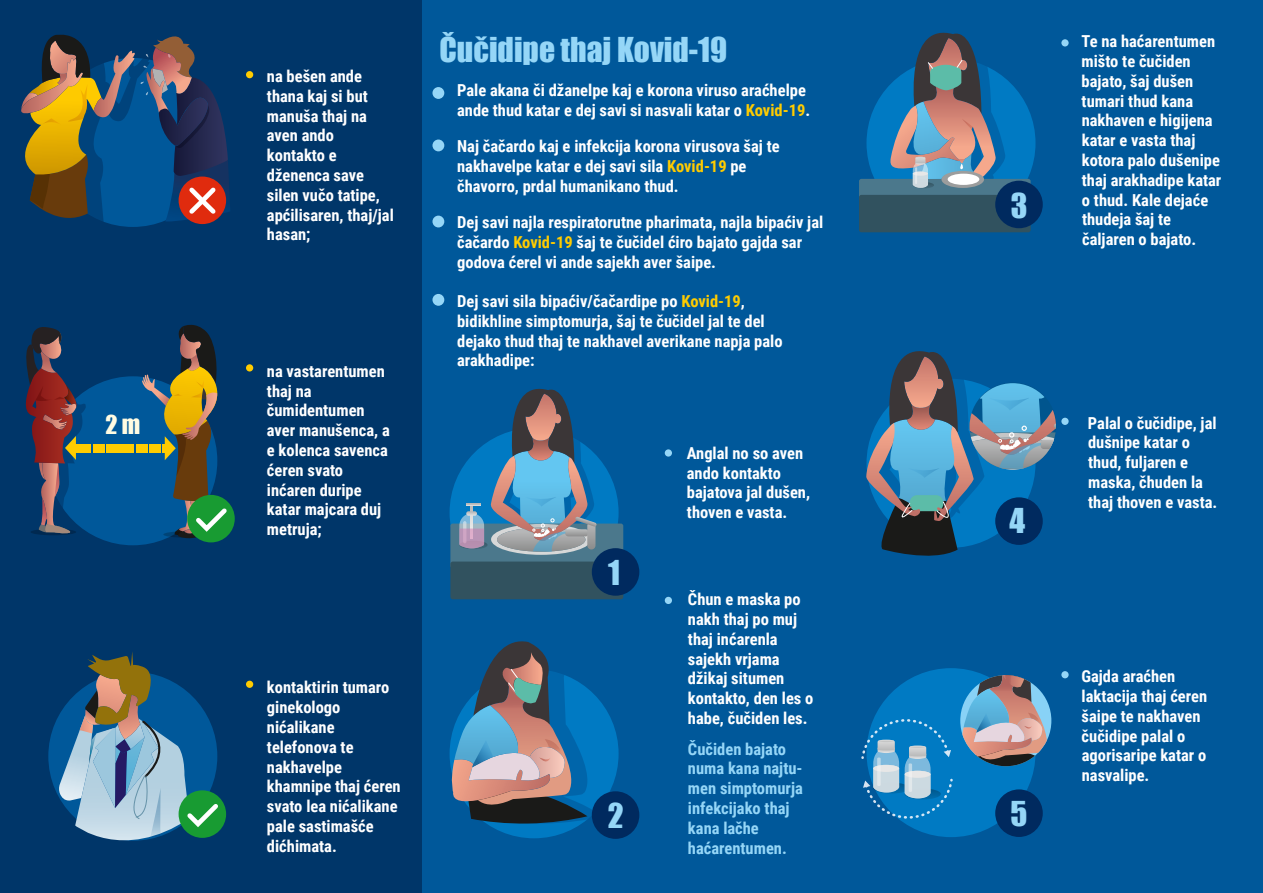
<style>
.page{position:relative;width:1263px;height:893px;background:#003669}
.page>*{position:absolute;margin:0;border:0;box-sizing:border-box;transform-origin:0 0}
.t1{font:31.5px "Impact";color:#95d6f7}
.t2{font:24px "Impact";color:#fffce3}
.t3{font:700 16.5px/19.8px "Roboto Condensed";color:#fff}
.t4{font:700 16.5px/19.8px "Roboto Condensed";color:#95d6f7}
.s1{color:#fc0}
</style>
<div class="page">
<div style="left:423px;top:0;width:840px;height:893px;background:#00589a"></div>
<div style="left:246px;top:71px;width:7px;height:7px;background:#fc0;border-radius:50%"></div>
<div style="left:246px;top:364px;width:7px;height:7px;background:#fc0;border-radius:50%"></div>
<div style="left:246px;top:681px;width:7px;height:7px;background:#fc0;border-radius:50%"></div>
<div style="left:665px;top:597px;width:7px;height:7px;background:#95d6f7;border-radius:50%"></div>
<div style="left:665px;top:449px;width:7px;height:8px;background:#95d6f7;border-radius:50%"></div>
<div style="left:1061px;top:39px;width:8px;height:8px;background:#95d6f7;border-radius:50%"></div>
<div style="left:48px;top:376px;width:169px;height:169px;background:#00589a;border-radius:50%"></div>
<div style="left:450px;top:428px;width:169px;height:169px;background:#007ac3;border-radius:50%"></div>
<div style="left:450px;top:669px;width:169px;height:169px;background:#007ac3;border-radius:50%"></div>
<div style="left:1061px;top:418px;width:8px;height:7px;background:#95d6f7;border-radius:50%"></div>
<div style="left:866px;top:59px;width:169px;height:169px;background:#007ac3;border-radius:50%"></div>
<div style="left:866px;top:668px;width:169px;height:169px;background:#007ac3;border-radius:50%"></div>
<div style="left:432px;top:87px;width:12px;height:12px;background:#95d6f7;border-radius:50%"></div>
<div style="left:432px;top:140px;width:12px;height:11px;background:#95d6f7;border-radius:50%"></div>
<div style="left:432px;top:216px;width:12px;height:11px;background:#95d6f7;border-radius:50%"></div>
<div style="left:432px;top:294px;width:12px;height:12px;background:#95d6f7;border-radius:50%"></div>
<div style="left:48px;top:672px;width:169px;height:169px;background:#00589a;border-radius:50%"></div>
<div style="left:1061px;top:671px;width:8px;height:7px;background:#95d6f7;border-radius:50%"></div>
<div style="left:859px;top:179px;width:172px;height:22px;background:#4b788c;border-radius:2px"></div>
<div style="left:859px;top:195px;width:172px;height:37px;background:#31525f;border-radius:2px"></div>
<svg style="left:890px;top:32px;width:115px;height:156px"></svg>
<div style="left:995px;top:181px;width:48px;height:47px;background:#002a5f;border-radius:50%"></div>
<svg style="left:21px;top:34px;width:209px;height:193px"></svg>
<div style="left:187px;top:495px;width:48px;height:47px;background:#189b32;border-radius:50%"></div>
<div style="left:107px;top:444px;width:27px;height:8px;background:#fc0"></div>
<div style="left:93px;top:444px;width:11px;height:8px;background:#fc0"></div>
<div style="left:80px;top:444px;width:11px;height:8px;background:#fc0"></div>
<div style="left:136px;top:444px;width:12px;height:8px;background:#fc0"></div>
<svg style="left:142px;top:324px;width:89px;height:217px"></svg>
<svg style="left:25px;top:327px;width:61px;height:208px"></svg>
<div style="left:179px;top:790px;width:47px;height:48px;background:#189b32;border-radius:50%"></div>
<svg style="left:59px;top:652px;width:163px;height:189px"></svg>
<div style="left:450px;top:524px;width:173px;height:44px;background:#4b788c;border-radius:2px"></div>
<div style="left:450px;top:562px;width:173px;height:37px;background:#31525f;border-radius:2px"></div>
<svg style="left:459px;top:541px;width:29px;height:8px"></svg>
<svg style="left:459px;top:504px;width:25px;height:44px"></svg>
<svg style="left:490px;top:388px;width:107px;height:167px"></svg>
<div style="left:592px;top:548px;width:47px;height:48px;background:#002a5f;border-radius:50%"></div>
<svg style="left:450px;top:641px;width:154px;height:183px"></svg>
<div style="left:995px;top:789px;width:48px;height:48px;background:#002a5f;border-radius:50%"></div>
<div style="left:592px;top:791px;width:47px;height:48px;background:#002a5f;border-radius:50%"></div>
<svg style="left:866px;top:351px;width:190px;height:205px"></svg>
<svg style="left:962px;top:675px;width:89px;height:91px"></svg>
<svg style="left:861px;top:719px;width:92px;height:100px"></svg>
<h2 class="t2" style="left:105px;top:406px;width:36px">2 m</h2>
<p class="t3" style="left:267px;top:66px;width:128px">na bešen ande thana kaj si but manuša thaj na aven ando kontakto e dženenca save silen vučo tatipe, apćilisaren, thaj/jal hasan;</p>
<p class="t3" style="left:267px;top:360px;width:124px">na vastarentumen thaj na čumidentumen aver manušenca, a e kolenca savenca ćeren svato inćaren duripe katar majcara duj metruja;</p>
<p class="t3" style="left:267px;top:677px;width:135px">kontaktirin tumaro ginekologo nićalikane telefonova te nakhavelpe khamnipe thaj ćeren svato lea nićalikane pale sastimašće dićhimata.</p>
<h1 class="t1" style="left:439px;top:25px;width:289px">Čučidipe thaj Kovid-19</h1>
<p class="t3" style="left:457px;top:80px;width:354px">Pale akana či džanelpe kaj e korona viruso araćhelpe ande thud katar e dej savi si nasvali katar o <span class="s1">Kovid-19</span>.</p>
<p class="t3" style="left:457px;top:136px;width:324px">Naj čačardo kaj e infekcija korona virusova šaj te nakhavelpe katar e dej savi sila <span class="s1">Kovid-19</span> pe čhavorro, prdal humanikano thud.</p>
<p class="t3" style="left:457px;top:212px;width:368px">Dej savi najla respiratorutne pharimata, najla bipaćiv jal čačardo <span class="s1">Kovid-19</span> šaj te čučidel ćiro bajato gajda sar godova ćerel vi ande sajekh aver šaipe.</p>
<p class="t3" style="left:457px;top:291px;width:327px">Dej savi sila bipaćiv/čačardipe po <span class="s1">Kovid-19</span>, bidikhline simptomurja, šaj te čučidel jal te del dejako thud thaj te nakhavel averikane napja palo arakhadipe:</p>
<h1 class="t1" style="left:608px;top:548px;width:14px">1</h1>
<p class="t3" style="left:687px;top:442px;width:125px">Anglal no so aven ando kontakto bajatova jal dušen, thoven e vasta.</p>
<h1 class="t1" style="left:1011px;top:181px;width:18px">3</h1>
<h1 class="t1" style="left:1010px;top:496px;width:17px">4</h1>
<p class="t3" style="left:688px;top:589px;width:127px">Čhun e maska po nakh thaj po muj thaj inćarenla sajekh vrjama džikaj situmen kontakto, den les o habe, čučiden les.</p>
<p class="t4" style="left:688px;top:738px;width:116px">Čučiden bajato numa kana najtu&shy;men simptomurja infekcijako thaj kana lačhe haćarentumen.</p>
<h1 class="t1" style="left:608px;top:791px;width:17px">2</h1>
<h1 class="t1" style="left:1010px;top:789px;width:18px">5</h1>
<p class="t3" style="left:1081px;top:31px;width:141px">Te na haćarentumen mišto te čučiden bajato, šaj dušen tumari thud kana nakhaven e higijena katar e vasta thaj kotora palo dušenipe thaj arakhadipe katar o thud. Kale dejaće thudeja šaj te čaljaren o bajato.</p>
<p class="t3" style="left:1088px;top:412px;width:131px">Palal o čučidipe, jal dušnipe katar o thud, fuljaren e maska, čhuden la thaj thoven e vasta.</p>
<p class="t3" style="left:1081px;top:666px;width:127px">Gajda araćhen laktacija thaj ćeren šaipe te nakhaven čučidipe palal o agorisaripe katar o nasvalipe.</p>
</div>
